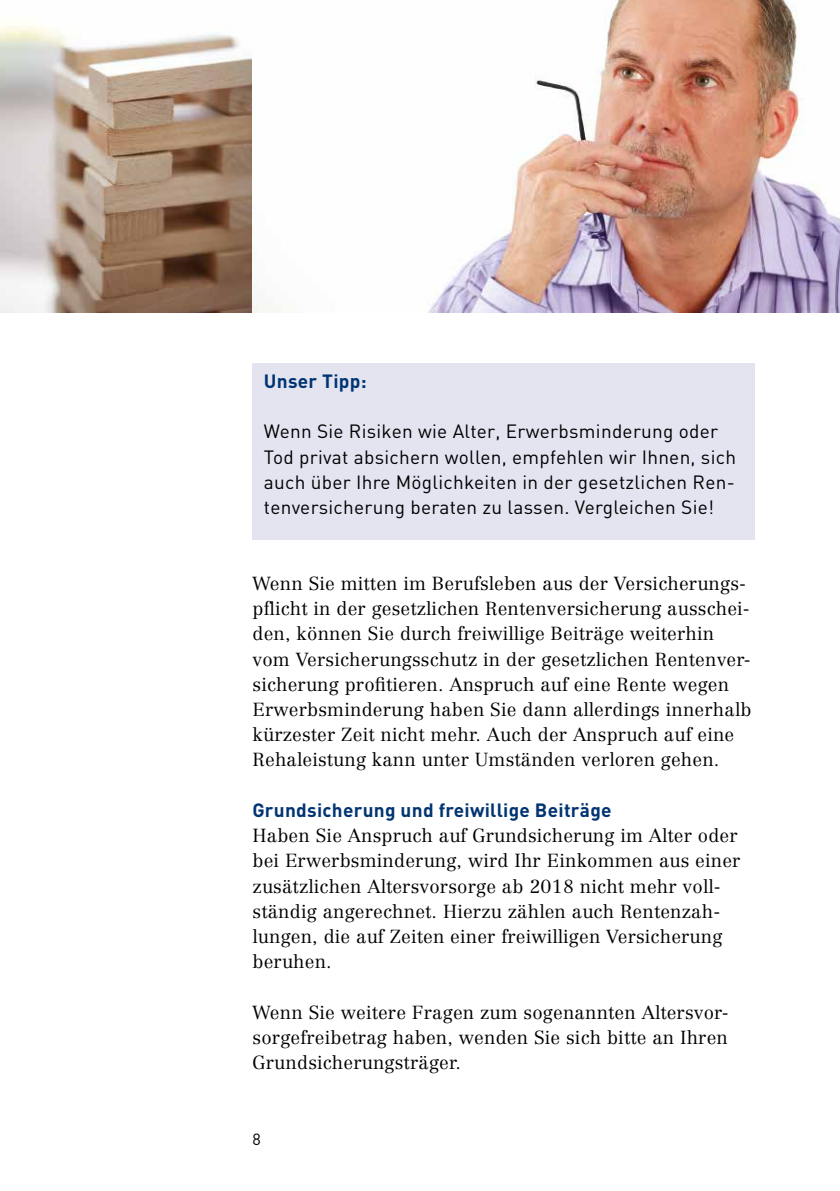
<style>
.page{position:relative;width:840px;height:1191px;background:#fff}
.page>*{position:absolute;margin:0;border:0;box-sizing:border-box;transform-origin:0 0}
.t1{font:19px/25.2px "DIN";letter-spacing:.015em;color:#000}
.t2{font:700 19px "DIN";letter-spacing:.015em;color:#003472}
.t3{font:300 18.6px/25.2px "Centennial";letter-spacing:.01em;color:#000}
.t4{font:16px "DIN";color:#000}
</style>
<div class="page">
<div style="left:252px;top:363px;width:502px;height:176px;background:#e3e4f0"></div>
<img style="left:0;top:0;width:839px;height:312px">
<h3 class="t2" style="left:264px;top:368px;width:104px">Unser Tipp:</h3>
<p class="t1" style="left:264px;top:418px;width:473px">Wenn Sie Risiken wie Alter, Erwerbsminderung oder Tod privat absichern wollen, empfehlen wir Ihnen, sich auch über Ihre Möglichkeiten in der gesetzlichen Ren&shy;tenversicherung beraten zu lassen. Vergleichen Sie!</p>
<p class="t3" style="left:252px;top:570px;width:500px">Wenn Sie mitten im Berufsleben aus der Versicherungs&shy;pflicht in der gesetzlichen Rentenversicherung ausschei&shy;den, können Sie durch freiwillige Beiträge weiterhin vom Versicherungsschutz in der gesetzlichen Rentenver&shy;sicherung profitieren. Anspruch auf eine Rente wegen Erwerbsminderung haben Sie dann allerdings innerhalb kürzester Zeit nicht mehr. Auch der Anspruch auf eine Rehaleistung kann unter Umständen verloren gehen.</p>
<h3 class="t2" style="left:252px;top:797px;width:360px">Grundsicherung und freiwillige Beiträge</h3>
<p class="t3" style="left:252px;top:823px;width:489px">Haben Sie Anspruch auf Grundsicherung im Alter oder bei Erwerbsminderung, wird Ihr Einkommen aus einer zusätzlichen Altersvorsorge ab 2018 nicht mehr voll&shy;ständig angerechnet. Hierzu zählen auch Rentenzah&shy;lungen, die auf Zeiten einer freiwilligen Versicherung beruhen.</p>
<p class="t3" style="left:252px;top:999px;width:477px;text-align:justify">Wenn Sie weitere Fragen zum sogenannten Altersvor&shy;sorgefreibetrag haben, wenden Sie sich bitte an Ihren Grundsicherungsträger.</p>
<p class="t4" style="left:252px;top:1129px;width:10px">8</p>
</div>
